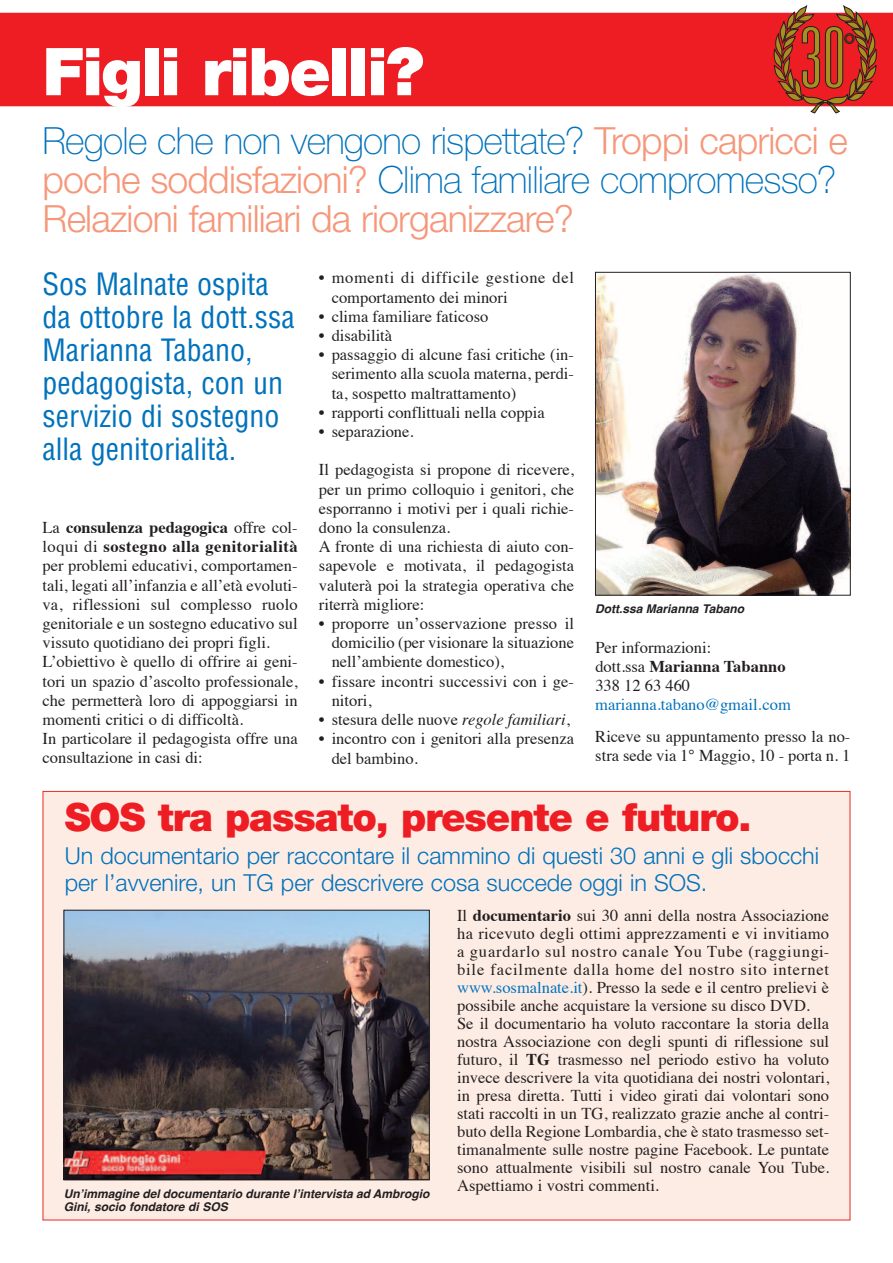
<style>
.page{position:relative;width:893px;height:1263px;background:#fff}
.page>*{position:absolute;margin:0;border:0;box-sizing:border-box;transform-origin:0 0}
.t1{font:900 66px "Helvetica Neue LT";letter-spacing:-.025em;color:#fff}
.t2{font:900 39px "Helvetica Neue LT";letter-spacing:-.025em;color:#ee1d23}
.t3{font:300 37.5px/39px "Helvetica Neue LT";letter-spacing:-.02em;color:#f6977a}
.t4{font:condensed 30px/33px "Helvetica";color:#0072bc}
.t5{font:300 23.4px/27.2px "Helvetica Neue LT";color:#0072bc}
.t6{font:16.5px/19.2px "Times";color:#231f20}
.t7{font:16.5px/19.2px "Times";letter-spacing:.04em;color:#231f20}
.t8{font:16.5px "Times";color:#0072bc}
.t9{font:italic 700 12px/13.5px "Helvetica";color:#231f20}
.s1{font-weight:100;color:#0072bc}
.s2{font-weight:700}
.s3{font-style:italic}
.s4{color:#0072bc}
</style>
<div class="page">
<div style="left:0;top:13px;width:893px;height:93px;background:#ee1d23"></div>
<div style="left:43px;top:792px;width:806px;height:427px;background:#fdece4"></div>
<svg style="left:774px;top:6px;width:102px;height:107px;background:#ba513a"></svg>
<img style="left:597px;top:274px;width:251px;height:319px">
<div style="left:595px;top:272px;width:255px;height:323px;border:1px solid #231f20"></div>
<img style="left:66px;top:912px;width:361px;height:266px">
<div style="left:64px;top:910px;width:365px;height:270px;border:1px solid #231f20"></div>
<h1 class="t1" style="left:43px;top:48px;width:383px">Figli ribelli?</h1>
<h3 class="t3" style="left:43px;top:125px;width:807px"><span class="s1">Regole che non vengono rispettate?</span> Troppi capricci e poche soddisfazioni? <span class="s1">Clima familiare compromesso?<br></span>Relazioni familiari da riorganizzare?</h3>
<h3 class="t4" style="left:43px;top:268px;width:254px">Sos Malnate ospita da ottobre la dott.ssa<br>Marianna Tabano, pedagogista, con un servizio di sostegno alla genitorialità.</h3>
<p class="t6" style="left:43px;top:519px;width:257px">La <span class="s2">consulenza pedagogica</span> offre col&shy;loqui di <span class="s2">sostegno alla genitorialità </span>per problemi educativi, comportamen&shy;tali, legati all’infanzia e all’età evoluti&shy;va, riflessioni sul complesso ruolo genitoriale e un sostegno educativo sul vissuto quotidiano dei propri figli.<br>L’obiettivo è quello di offrire ai geni&shy;tori un spazio d’ascolto professionale, che permetterà loro di appoggiarsi in momenti critici o di difficoltà.<br>In particolare il pedagogista offre una consultazione in casi di:</p>
<p class="t7" style="left:332px;top:270px;width:244px;text-indent:-13px">• momenti di difficile gestione del comportamento dei minori</p>
<p class="t6" style="left:319px;top:308px;width:171px">• clima familiare faticoso</p>
<p class="t6" style="left:319px;top:327px;width:75px">• disabilità</p>
<p class="t6" style="left:332px;top:346px;width:244px;text-align:justify;text-indent:-13px">• passaggio di alcune fasi critiche (in&shy;serimento alla scuola materna, perdi&shy;ta, sospetto maltrattamento)</p>
<p class="t6" style="left:319px;top:404px;width:227px">• rapporti conflittuali nella coppia</p>
<p class="t6" style="left:319px;top:423px;width:96px">• separazione.</p>
<p class="t6" style="left:319px;top:462px;width:257px">Il pedagogista si propone di ricevere, per un primo colloquio i genitori, che esporranno i motivi per i quali richie&shy;dono la consulenza.<br>A fronte di una richiesta di aiuto con&shy;sapevole e motivata, il pedagogista valuterà poi la strategia operativa che riterrà migliore:</p>
<p class="t6" style="left:332px;top:615px;width:244px;text-align:justify;text-indent:-13px">• proporre un’osservazione presso il domicilio (per visionare la situazione nell’ambiente domestico),</p>
<p class="t6" style="left:332px;top:673px;width:244px;text-indent:-13px">• fissare incontri successivi con i ge&shy;nitori,</p>
<p class="t6" style="left:319px;top:711px;width:252px">• stesura delle nuove <span class="s3">regole familiari</span>,</p>
<p class="t6" style="left:332px;top:730px;width:244px;text-indent:-13px">• incontro con i genitori alla presenza del bambino.</p>
<p class="t9" style="left:595px;top:603px;width:150px">Dott.ssa Marianna Tabano</p>
<p class="t6" style="left:595px;top:639px;width:192px">Per informazioni:<br>dott.ssa <span class="s2">Marianna Tabanno<br></span>338 12 63 460</p>
<p class="t8" style="left:595px;top:698px;width:197px">marianna.tabano@gmail.com</p>
<p class="t6" style="left:595px;top:728px;width:257px">Riceve su appuntamento presso la no&shy;stra sede via 1° Maggio, 10 - porta n. 1</p>
<h2 class="t2" style="left:65px;top:803px;width:688px">SOS tra passato, presente e futuro.</h2>
<h3 class="t5" style="left:65px;top:844px;width:756px">Un documentario per raccontare il cammino di questi 30 anni e gli sbocchi per l’avvenire, un TG per descrivere cosa succede oggi in SOS.</h3>
<p class="t6" style="left:457px;top:908px;width:374px;line-height:18px">Il <span class="s2">documentario</span> sui 30 anni della nostra Associazione ha ricevuto degli ottimi apprezzamenti e vi invitiamo a guardarlo sul nostro canale You Tube (raggiungi&shy;bile facilmente dalla home del nostro sito internet <span class="s4">www.sosmalnate.it</span>). Presso la sede e il centro prelievi è possibile anche acquistare la versione su disco DVD.<br>Se il documentario ha voluto raccontare la storia della nostra Associazione con degli spunti di riflessione sul futuro, il <span class="s2">TG</span> trasmesso nel periodo estivo ha voluto invece descrivere la vita quotidiana dei nostri volontari, in presa diretta. Tutti i video girati dai volontari sono stati raccolti in un TG, realizzato grazie anche al contri&shy;buto della Regione Lombardia, che è stato trasmesso set&shy;timanalmente sulle nostre pagine Facebook. Le puntate sono attualmente visibili sul nostro canale You Tube.<br>Aspettiamo i vostri commenti.</p>
<p class="t9" style="left:64px;top:1187px;width:367px">Un’immagine del documentario durante l’intervista ad Ambrogio<br>Gini, socio fondatore di SOS</p>
</div>
